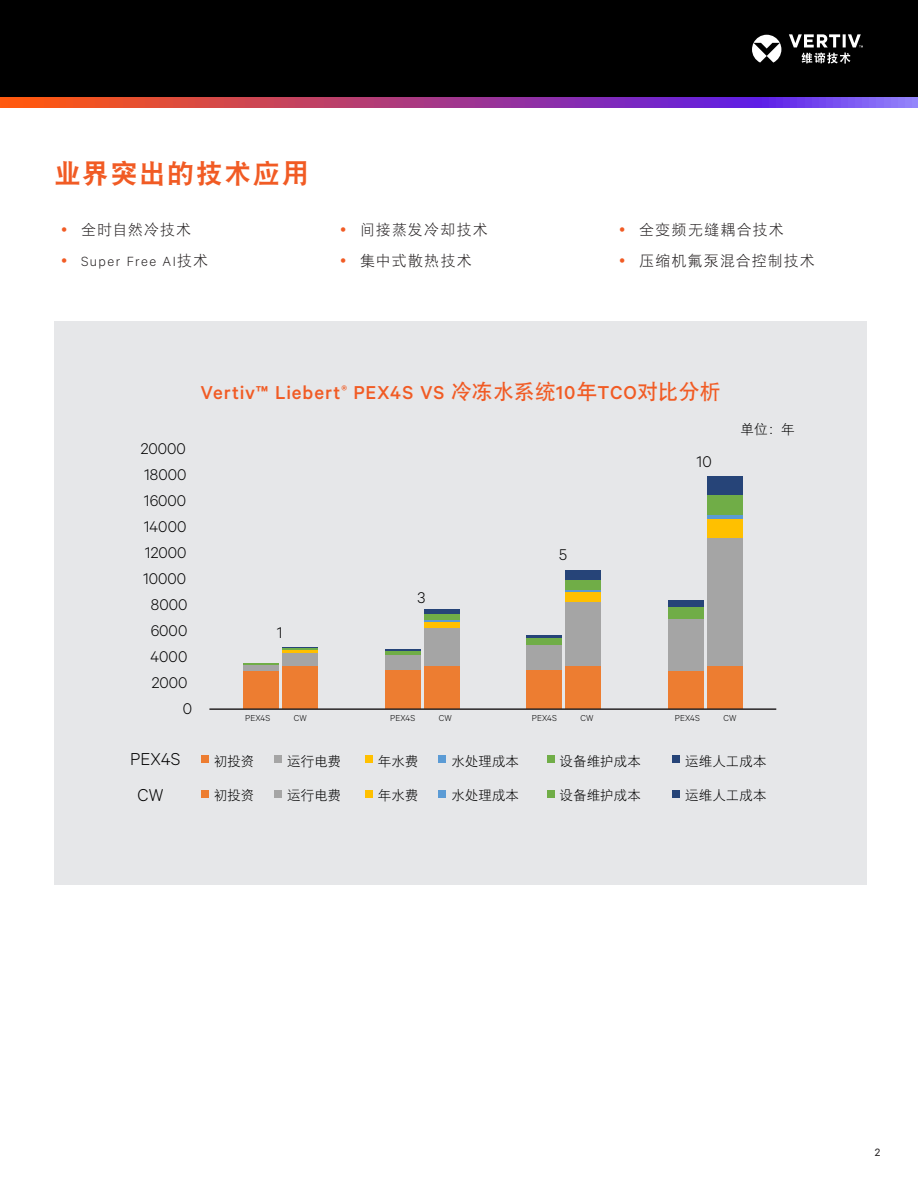
<style>
.page{position:relative;width:918px;height:1188px;background:#fff}
.page>*{position:absolute;margin:0;border:0;box-sizing:border-box;transform-origin:0 0}
.t1{font:27px "DF Hei GB W9";letter-spacing:.055em;color:#f15b24}
.t2{font:500 21px "Calibre";letter-spacing:.045em;color:#f15b24}
.t3{font:300 19.35px "Calibre";color:#000}
.t4{font:300 17.4px/26.1px "Calibre";color:#000;text-align:justify}
.t5{font:15px "DF Hei GB W3";letter-spacing:.07em;color:#231f20}
.t6{font:300 15px "Calibre";letter-spacing:.1em;color:#231f20}
.t7{font:13.5px "DF Hei GB W3";color:#000}
.t8{font:12px "Calibre";color:#231f20}
.t9{font:300 9.75px "Calibre";color:#000}
.s1{font-family:"DF Hei GB W3";font-weight:400}
.s2{font-family:"DFP Hei W7";font-weight:400}
</style>
<div class="page">
<div style="left:0;top:0;width:918px;height:108px;background:#000"></div>
<svg style="left:0;top:98px;width:918px;height:10px;background:#a73f8c"></svg>
<svg style="left:752px;top:34px;width:111px;height:30px"></svg>
<div style="left:54px;top:321px;width:813px;height:564px;background:#e6e7e9"></div>
<div style="left:668px;top:670px;width:36px;height:39px;background:#ed7d31"></div>
<div style="left:668px;top:619px;width:36px;height:51px;background:#a5a5a5"></div>
<div style="left:668px;top:607px;width:36px;height:12px;background:#70ad47"></div>
<div style="left:527px;top:670px;width:35px;height:39px;background:#ed7d31"></div>
<div style="left:527px;top:645px;width:35px;height:25px;background:#a5a5a5"></div>
<div style="left:385px;top:670px;width:35px;height:39px;background:#ed7d31"></div>
<div style="left:385px;top:655px;width:35px;height:15px;background:#a5a5a5"></div>
<div style="left:243px;top:670px;width:36px;height:39px;background:#ed7d31"></div>
<div style="left:707px;top:666px;width:36px;height:43px;background:#ed7d31"></div>
<div style="left:707px;top:538px;width:36px;height:128px;background:#a5a5a5"></div>
<div style="left:707px;top:519px;width:36px;height:19px;background:#ffc000"></div>
<div style="left:707px;top:495px;width:36px;height:20px;background:#70ad47"></div>
<div style="left:707px;top:476px;width:36px;height:19px;background:#264478"></div>
<div style="left:566px;top:666px;width:35px;height:43px;background:#ed7d31"></div>
<div style="left:566px;top:602px;width:35px;height:64px;background:#a5a5a5"></div>
<div style="left:425px;top:666px;width:35px;height:43px;background:#ed7d31"></div>
<div style="left:425px;top:627px;width:35px;height:39px;background:#a5a5a5"></div>
<div style="left:282px;top:666px;width:35px;height:43px;background:#ed7d31"></div>
<div style="left:282px;top:653px;width:35px;height:13px;background:#a5a5a5"></div>
<hr style="left:707px;top:515px;width:36px;height:4px;background:#5b9bd5">
<div style="left:566px;top:571px;width:35px;height:9px;background:#264478"></div>
<div style="left:566px;top:580px;width:35px;height:10px;background:#70ad47"></div>
<hr style="left:566px;top:590px;width:35px;height:2px;background:#5b9bd5">
<div style="left:566px;top:592px;width:35px;height:10px;background:#ffc000"></div>
<div style="left:668px;top:600px;width:36px;height:7px;background:#264478"></div>
<div style="left:425px;top:609px;width:35px;height:5px;background:#264478"></div>
<div style="left:425px;top:614px;width:35px;height:6px;background:#70ad47"></div>
<hr style="left:425px;top:620px;width:35px;height:2px;background:#5b9bd5">
<div style="left:425px;top:622px;width:35px;height:5px;background:#ffc000"></div>
<hr style="left:527px;top:635px;width:35px;height:3px;background:#264478">
<div style="left:527px;top:638px;width:35px;height:7px;background:#70ad47"></div>
<hr style="left:282px;top:647px;width:35px;height:2px;background:#264478">
<hr style="left:282px;top:649px;width:35px;height:2px;background:#70ad47">
<hr style="left:385px;top:649px;width:35px;height:2px;background:#264478">
<hr style="left:282px;top:651px;width:35px;height:2px;background:#ffc000">
<hr style="left:385px;top:651px;width:35px;height:4px;background:#70ad47">
<hr style="left:243px;top:663px;width:36px;height:1px;background:#264478">
<hr style="left:243px;top:664px;width:36px;height:1px;background:#70ad47">
<div style="left:243px;top:665px;width:36px;height:5px;background:#a5a5a5"></div>
<hr style="left:209px;top:708px;width:567px;height:2px;background:#231f20">
<div style="left:201px;top:755px;width:8px;height:8px;background:#ed7d31"></div>
<div style="left:274px;top:755px;width:8px;height:8px;background:#a5a5a5"></div>
<div style="left:365px;top:755px;width:8px;height:8px;background:#ffc000"></div>
<div style="left:438px;top:755px;width:8px;height:8px;background:#5b9bd5"></div>
<div style="left:547px;top:755px;width:7px;height:8px;background:#70ad47"></div>
<div style="left:672px;top:755px;width:8px;height:8px;background:#264478"></div>
<div style="left:201px;top:790px;width:8px;height:8px;background:#ed7d31"></div>
<div style="left:274px;top:790px;width:8px;height:8px;background:#a5a5a5"></div>
<div style="left:365px;top:790px;width:8px;height:8px;background:#ffc000"></div>
<div style="left:438px;top:790px;width:8px;height:8px;background:#5b9bd5"></div>
<div style="left:547px;top:790px;width:7px;height:8px;background:#70ad47"></div>
<div style="left:672px;top:790px;width:8px;height:8px;background:#264478"></div>
<p class="t1" style="left:54px;top:159px;width:256px">业界突出的技术应用</p>
<p class="t5" style="left:81px;top:222px;width:112px">全时自然冷技术</p>
<p class="t6" style="left:81px;top:252px;width:129px">Super Free AI<span class="s1">技术</span></p>
<p class="t5" style="left:360px;top:222px;width:129px">间接蒸发冷却技术</p>
<p class="t5" style="left:360px;top:252px;width:113px">集中式散热技术</p>
<p class="t5" style="left:639px;top:222px;width:146px">全变频无缝耦合技术</p>
<p class="t5" style="left:639px;top:252px;width:177px">压缩机氟泵混合控制技术</p>
<p class="t2" style="left:200px;top:380px;width:522px">Vertiv™ Liebert<sup>®</sup> PEX4S VS <span class="s2">冷冻水系统</span>10<span class="s2">年</span>TCO<span class="s2">对比分析</span></p>
<p class="t4" style="left:141px;top:435px;width:47px">20000</p>
<p class="t4" style="left:144px;top:461px;width:44px">18000<br>16000<br>14000<br>12000</p>
<p class="t4" style="left:143px;top:565px;width:46px;text-align:center">10000<br>8000</p>
<p class="t4" style="left:417px;top:584px;width:9px">3</p>
<p class="t4" style="left:559px;top:541px;width:10px">5</p>
<p class="t4" style="left:697px;top:448px;width:17px">10</p>
<p class="t7" style="left:741px;top:422px;width:56px">单位：年</p>
<p class="t4" style="left:151px;top:617px;width:38px">6000</p>
<p class="t4" style="left:277px;top:619px;width:7px">1</p>
<p class="t4" style="left:151px;top:643px;width:43px;text-align:right">4000<br>2000<br>0</p>
<p class="t9" style="left:245px;top:712px;width:26px">PEX4S</p>
<p class="t9" style="left:294px;top:712px;width:14px">CW</p>
<p class="t9" style="left:390px;top:712px;width:26px">PEX4S</p>
<p class="t9" style="left:439px;top:712px;width:14px">CW</p>
<p class="t9" style="left:532px;top:712px;width:26px">PEX4S</p>
<p class="t9" style="left:581px;top:712px;width:14px">CW</p>
<p class="t9" style="left:675px;top:712px;width:26px">PEX4S</p>
<p class="t9" style="left:724px;top:712px;width:14px">CW</p>
<p class="t3" style="left:130px;top:747px;width:51px">PEX4S</p>
<p class="t7" style="left:214px;top:754px;width:42px">初投资</p>
<p class="t7" style="left:287px;top:754px;width:56px">运行电费</p>
<p class="t7" style="left:378px;top:754px;width:42px">年水费</p>
<p class="t7" style="left:451px;top:754px;width:69px">水处理成本</p>
<p class="t7" style="left:560px;top:754px;width:83px">设备维护成本</p>
<p class="t7" style="left:685px;top:754px;width:83px">运维人工成本</p>
<p class="t3" style="left:138px;top:783px;width:27px">CW</p>
<p class="t7" style="left:214px;top:788px;width:42px">初投资</p>
<p class="t7" style="left:287px;top:788px;width:56px">运行电费</p>
<p class="t7" style="left:378px;top:788px;width:42px">年水费</p>
<p class="t7" style="left:451px;top:788px;width:69px">水处理成本</p>
<p class="t7" style="left:560px;top:788px;width:83px">设备维护成本</p>
<p class="t7" style="left:685px;top:788px;width:83px">运维人工成本</p>
<p class="t8" style="left:875px;top:1145px;width:7px">2</p>
</div>
